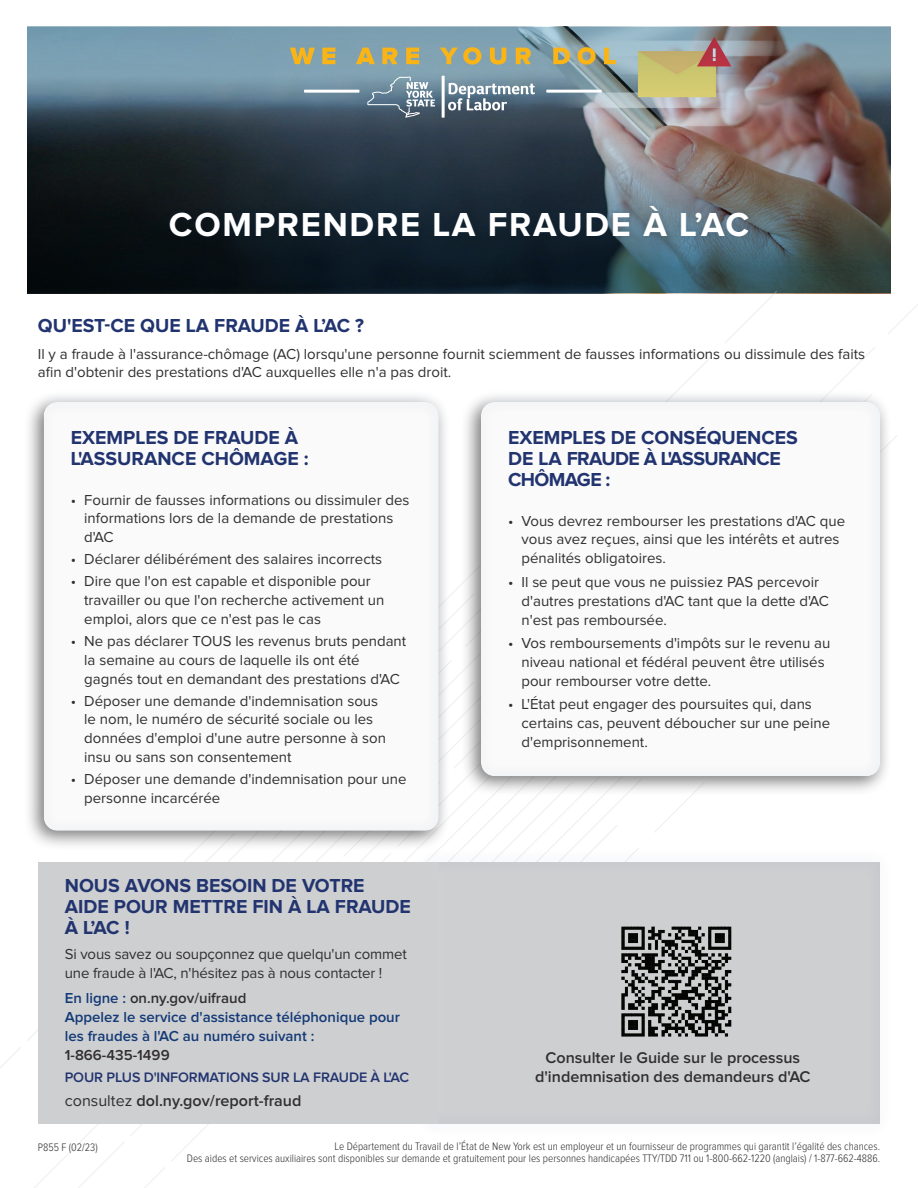
<style>
.page{position:relative;width:918px;height:1188px;background:#fff}
.page>*{position:absolute;margin:0;border:0;box-sizing:border-box;transform-origin:0 0}
.t1{font:700 34.5px "Proxima Nova";letter-spacing:.05em;color:#fff}
.t2{font:700 19.5px/21px "Proxima Nova";color:#22346f}
.t3{font:600 16.2px/18.9px "Proxima Nova";color:#312f30;text-align:center}
.t4{font:15px/18.9px "Proxima Nova";color:#312f30}
.t5{font:600 15px/18.9px "Proxima Nova";color:#143a77}
.t6{font:600 15px "Proxima Nova";color:#312f30}
.t7{font:600 14.25px "Proxima Nova";letter-spacing:-.01em;color:#22346f}
.t8{font:300 11.25px/11.2px "Proxima Nova Cond";color:#312f30;text-align:right}
.s1{color:#312f30}
.s2{font-weight:400}
</style>
<div class="page">
<svg style="left:27px;top:27px;width:864px;height:97px;background:#798b93"></svg>
<img style="left:27px;top:124px;width:864px;height:169px">
<svg style="left:546px;top:90px;width:56px;height:3px"></svg>
<svg style="left:304px;top:90px;width:56px;height:3px"></svg>
<svg style="left:442px;top:76px;width:93px;height:42px;background:#798c9a"></svg>
<svg style="left:367px;top:77px;width:68px;height:41px;background:#748b9a"></svg>
<svg style="left:290px;top:48px;width:25px;height:16px"></svg>
<svg style="left:322px;top:48px;width:13px;height:16px"></svg>
<svg style="left:356px;top:48px;width:19px;height:16px"></svg>
<svg style="left:382px;top:48px;width:16px;height:16px"></svg>
<svg style="left:406px;top:48px;width:13px;height:16px"></svg>
<svg style="left:440px;top:47px;width:41px;height:18px"></svg>
<svg style="left:490px;top:48px;width:16px;height:17px"></svg>
<svg style="left:516px;top:48px;width:15px;height:16px"></svg>
<svg style="left:553px;top:48px;width:17px;height:16px"></svg>
<svg style="left:577px;top:47px;width:19px;height:18px"></svg>
<svg style="left:604px;top:48px;width:12px;height:16px"></svg>
<svg style="left:337px;top:281px;width:581px;height:53px"></svg>
<svg style="left:161px;top:289px;width:617px;height:54px"></svg>
<div style="left:413px;top:846px;width:484px;height:294px;background:#053474;opacity:.32"></div>
<div style="left:164px;top:200px;width:590px;height:42px;background:#002953;opacity:.2"></div>
<div style="left:26px;top:383px;width:43px;height:465px;background:#f8f7f8"></div>
<div style="left:28px;top:386px;width:428px;height:461px;background:#053474;opacity:.32"></div>
<div style="left:463px;top:384px;width:43px;height:409px;background:#f8f7f8"></div>
<div style="left:466px;top:386px;width:431px;height:407px;background:#053474;opacity:.32"></div>
<div style="left:38px;top:862px;width:401px;height:261px;background:#cecfd1"></div>
<img style="left:618px;top:922px;width:118px;height:119px">
<h1 class="t1" style="left:169px;top:205px;width:582px">COMPRENDRE LA FRAUDE À L’AC</h1>
<h2 class="t2" style="left:38px;top:315px;width:328px">QU'EST-CE QUE LA FRAUDE À L’AC ?</h2>
<p class="t4" style="left:38px;top:345px;width:829px;line-height:18px">Il y a fraude à l'assurance-chômage (AC) lorsqu'une personne fournit sciemment de fausses informations ou dissimule des faits afin d'obtenir des prestations d'AC auxquelles elle n'a pas droit.</p>
<h2 class="t2" style="left:71px;top:428px;width:239px">EXEMPLES DE FRAUDE À<br>L'ASSURANCE CHÔMAGE :</h2>
<p class="t4" style="left:84px;top:491px;width:327px;text-indent:-14px">• Fournir de fausses informations ou dissimuler des informations lors de la demande de prestations d'AC</p>
<p class="t4" style="left:71px;top:550px;width:313px">• Déclarer délibérément des salaires incorrects</p>
<p class="t4" style="left:84px;top:572px;width:302px;text-indent:-14px">• Dire que l'on est capable et disponible pour travailler ou que l'on recherche activement un emploi, alors que ce n'est pas le cas</p>
<p class="t4" style="left:84px;top:632px;width:324px;text-indent:-14px">• Ne pas déclarer TOUS les revenus bruts pendant la semaine au cours de laquelle ils ont été gagnés tout en demandant des prestations d'AC</p>
<p class="t4" style="left:84px;top:692px;width:303px;text-indent:-14px">• Déposer une demande d'indemnisation sous le nom, le numéro de sécurité sociale ou les données d'emploi d'une autre personne à son insu ou sans son consentement</p>
<p class="t4" style="left:84px;top:770px;width:324px;text-indent:-14px">• Déposer une demande d'indemnisation pour une personne incarcérée</p>
<h2 class="t2" style="left:65px;top:876px;width:348px">NOUS AVONS BESOIN DE VOTRE<br>AIDE POUR METTRE FIN À LA FRAUDE<br>À L’AC !</h2>
<p class="t4" style="left:65px;top:945px;width:344px">Si vous savez ou soupçonnez que quelqu'un commet une fraude à l'AC, n'hésitez pas à nous contacter !</p>
<p class="t5" style="left:65px;top:989px;width:337px">En ligne : <span class="s1">on.ny.gov/uifraud<br></span>Appelez le service d'assistance téléphonique pour les fraudes à l'AC au numéro suivant :</p>
<p class="t6" style="left:65px;top:1046px;width:106px">1-866-435-1499</p>
<p class="t7" style="left:65px;top:1069px;width:346px">POUR PLUS D'INFORMATIONS SUR LA FRAUDE À L'AC</p>
<p class="t3" style="left:65px;top:1092px;width:238px"><span class="s2">consultez</span> dol.ny.gov/report-fraud</p>
<h2 class="t2" style="left:508px;top:428px;width:292px">EXEMPLES DE CONSÉQUENCES<br>DE LA FRAUDE À L'ASSURANCE<br>CHÔMAGE :</h2>
<p class="t4" style="left:522px;top:512px;width:325px;text-indent:-14px">• Vous devrez rembourser les prestations d'AC que vous avez reçues, ainsi que les intérêts et autres pénalités obligatoires.</p>
<p class="t4" style="left:522px;top:573px;width:309px;text-indent:-14px">• Il se peut que vous ne puissiez PAS percevoir d'autres prestations d'AC tant que la dette d'AC n'est pas remboursée.</p>
<p class="t4" style="left:522px;top:634px;width:311px;text-indent:-14px">• Vos remboursements d'impôts sur le revenu au niveau national et fédéral peuvent être utilisés pour rembourser votre dette.</p>
<p class="t4" style="left:522px;top:695px;width:310px;text-indent:-14px">• L'État peut engager des poursuites qui, dans certains cas, peuvent déboucher sur une peine d'emprisonnement.</p>
<p class="t3" style="left:535px;top:1048px;width:277px">Consulter le Guide sur le processus d'indemnisation des demandeurs d'AC</p>
<p class="t8" style="left:38px;top:1141px;width:61px">P855 F (02/23)</p>
<p class="t8" style="left:187px;top:1141px;width:695px">Le Département du Travail de l’État de New York est un employeur et un fournisseur de programmes qui garantit l’égalité des chances.<br>Des aides et services auxiliaires sont disponibles sur demande et gratuitement pour les personnes handicapées TTY/TDD 711 ou 1-800-662-1220 (anglais) / 1-877-662-4886.</p>
</div>
